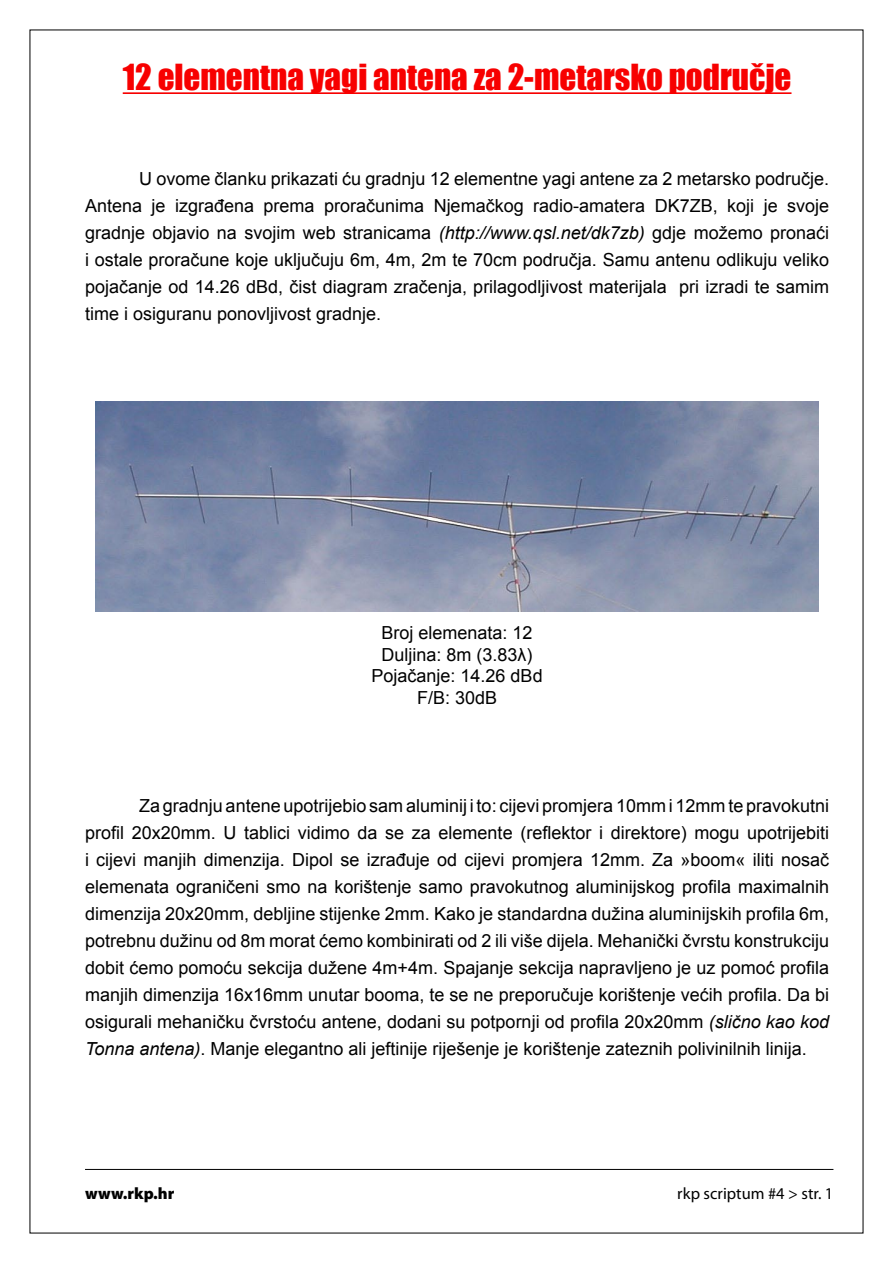
<style>
.page{position:relative;width:893px;height:1263px;background:#fff}
.page>*{position:absolute;margin:0;border:0;box-sizing:border-box;transform-origin:0 0}
.t1{font:33px "Impact";color:#f70000}
.t2{font:18px/27px "Arial";color:#000;text-align:justify}
.t3{font:16.5px "Myriad Pro";color:#000}
.t4{font:900 16.5px "Myriad Pro";letter-spacing:.005em;color:#000}
.s1{font-style:italic}
</style>
<div class="page">
<hr style="left:85px;top:1169px;width:748px;height:1px;background:#000">
<hr style="left:123px;top:92px;width:668px;height:2px;background:#f70000">
<img style="left:96px;top:402px;width:722px;height:209px">
<h1 class="t1" style="left:123px;top:51px;width:670px">12 elementna yagi antena za 2-metarsko područje</h1>
<p class="t2" style="left:85px;top:166px;width:746px;text-indent:54px">U ovome članku prikazati ću gradnju 12 elementne yagi antene za 2 metarsko područje.<br>Antena je izgrađena prema proračunima Njemačkog radio-amatera DK7ZB, koji je svoje gradnje objavio na svojim web stranicama <span class="s1">(http://www.qsl.net/dk7zb)</span> gdje možemo pronaći i ostale proračune koje uključuju 6m, 4m, 2m te 70cm područja. Samu antenu odlikuju veliko pojačanje od 14.26 dBd, čist diagram zračenja, prilagodljivost materijala pri izradi te samim time i osiguranu ponovljivost gradnje.</p>
<p class="t2" style="left:372px;top:622px;width:173px;line-height:21.6px;text-align:center">Broj elemenata: 12<br>Duljina: 8m (3.83λ)<br>Pojačanje: 14.26 dBd<br>F/B: 30dB</p>
<p class="t2" style="left:85px;top:792px;width:746px;text-indent:54px">Za gradnju antene upotrijebio sam aluminij i to: cijevi promjera 10mm i 12mm te pravokutni profil 20x20mm. U tablici vidimo da se za elemente (reflektor i direktore) mogu upotrijebiti i cijevi manjih dimenzija. Dipol se izrađuje od cijevi promjera 12mm. Za »boom« iliti nosač elemenata ograničeni smo na korištenje samo pravokutnog aluminijskog profila maximalnih dimenzija 20x20mm, debljine stijenke 2mm. Kako je standardna dužina aluminijskih profila 6m, potrebnu dužinu od 8m morat ćemo kombinirati od 2 ili više dijela. Mehanički čvrstu konstrukciju dobit ćemo pomoću sekcija dužene 4m+4m. Spajanje sekcija napravljeno je uz pomoć profila manjih dimenzija 16x16mm unutar booma, te se ne preporučuje korištenje većih profila. Da bi osigurali mehaničku čvrstoću antene, dodani su potpornji od profila 20x20mm <span class="s1">(slično kao kod Tonna antena)</span>. Manje elegantno ali jeftinije riješenje je korištenje zateznih polivinilnih linija.</p>
<p class="t4" style="left:85px;top:1184px;width:91px">www.rkp.hr</p>
<p class="t3" style="left:677px;top:1184px;width:158px">rkp scriptum #4 &gt; str. 1</p>
</div>
